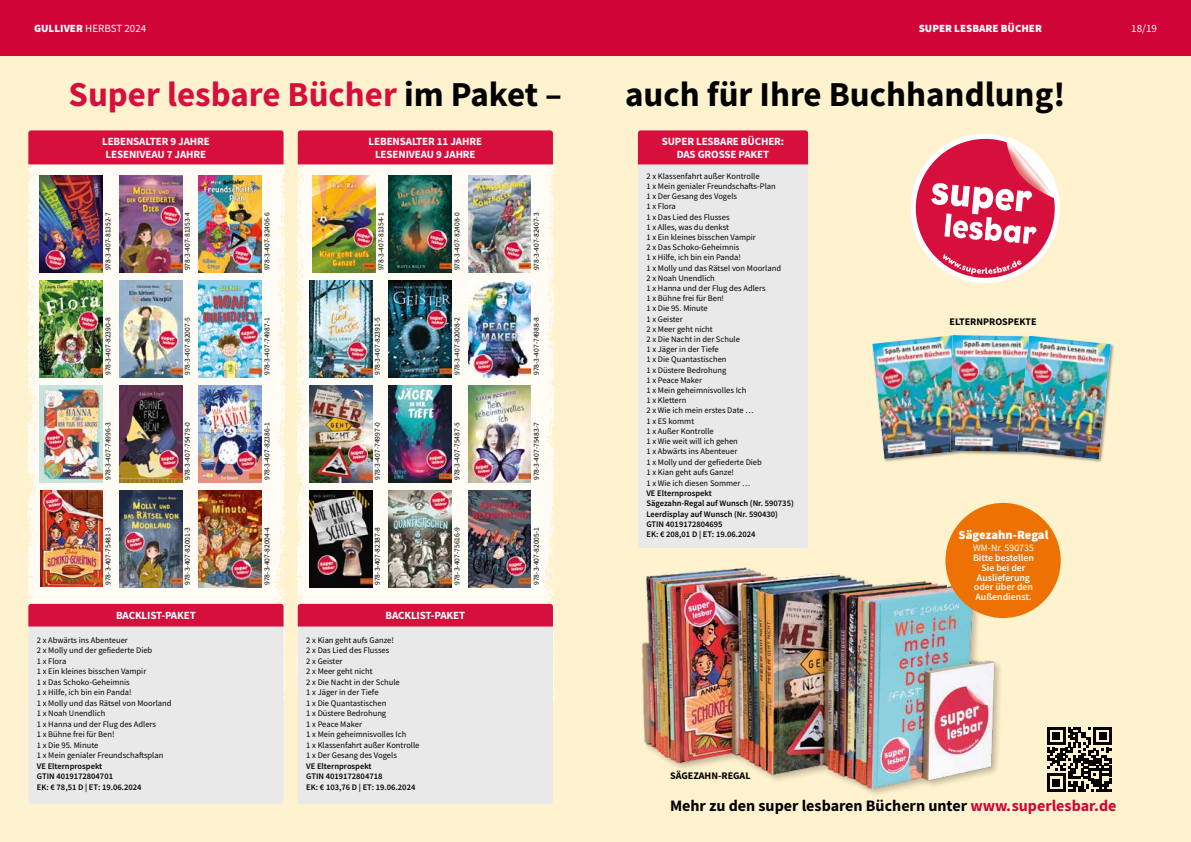
<style>
.page{position:relative;width:1191px;height:842px;background:#fff}
.page>*{position:absolute;margin:0;border:0;box-sizing:border-box;transform-origin:0 0}
.t1{font:700 35px "Source Sans Pro";color:#d60f3c}
.t2{font:700 35px "Source Sans Pro";color:#000}
.t3{font:700 16px "Source Sans Pro";color:#000}
.t4{font:900 12.6px "Source Sans Pro";letter-spacing:-.01em;color:#fff}
.t5{font:700 11px/13px "Source Sans Pro";letter-spacing:-.01em;color:#fff;text-align:center}
.t6{font:11px "Source Sans Pro";color:#fff}
.t7{font:900 11px "Source Sans Pro";color:#fff}
.t8{font:700 10.1px "Source Sans Pro";color:#000}
.t9{font:600 9.8px/9.7px "Source Sans Pro";color:#fff;text-align:center}
.t10{font:9.8px "Source Sans Pro";color:#fff}
.t11{font:8.5px/10.2px "Source Sans Pro";color:#000}
.t12{font:600 8.5px/10.2px "Source Sans Pro";color:#000}
.t13{font:7.5px "Source Sans Pro";color:#000}
.s1{font-weight:900}
.s2{color:#000}
.s3{color:#d00537}
</style>
<div class="page">
<div style="left:0;top:0;width:1191px;height:57px;background:#d00537"></div>
<div style="left:0;top:57px;width:1191px;height:785px;background:#fff2ce"></div>
<div style="left:638px;top:164px;width:170px;height:372px;background:#e9e9e9"></div>
<div style="left:638px;top:130px;width:170px;height:34px;background:#d60f3c"></div>
<img style="left:28px;top:140px;width:256px;height:561px">
<div style="left:28px;top:626px;width:255px;height:178px;background:#e9e9e9"></div>
<div style="left:28px;top:604px;width:255px;height:22px;background:#d60f3c"></div>
<svg style="left:198px;top:386px;width:64px;height:96px"></svg>
<img style="left:199px;top:386px;width:62px;height:96px">
<img style="left:119px;top:386px;width:63px;height:96px">
<img style="left:40px;top:386px;width:63px;height:96px">
<svg style="left:198px;top:281px;width:64px;height:96px"></svg>
<img style="left:199px;top:281px;width:62px;height:96px">
<img style="left:40px;top:281px;width:63px;height:96px">
<img style="left:119px;top:281px;width:63px;height:96px">
<img style="left:40px;top:176px;width:63px;height:96px">
<img style="left:199px;top:176px;width:62px;height:96px">
<img style="left:119px;top:176px;width:63px;height:96px">
<img style="left:40px;top:491px;width:63px;height:96px">
<svg style="left:198px;top:490px;width:64px;height:97px"></svg>
<img style="left:199px;top:490px;width:62px;height:97px">
<img style="left:119px;top:490px;width:63px;height:97px">
<div style="left:28px;top:130px;width:255px;height:34px;background:#d60f3c"></div>
<img style="left:298px;top:140px;width:256px;height:559px">
<div style="left:298px;top:626px;width:255px;height:178px;background:#e9e9e9"></div>
<div style="left:298px;top:604px;width:255px;height:22px;background:#d60f3c"></div>
<svg style="left:388px;top:386px;width:64px;height:96px"></svg>
<img style="left:389px;top:386px;width:62px;height:96px">
<img style="left:309px;top:386px;width:63px;height:96px">
<img style="left:468px;top:281px;width:63px;height:96px">
<svg style="left:388px;top:281px;width:64px;height:96px"></svg>
<img style="left:389px;top:281px;width:62px;height:96px">
<img style="left:468px;top:176px;width:63px;height:96px">
<img style="left:309px;top:281px;width:63px;height:96px">
<img style="left:389px;top:176px;width:62px;height:96px">
<img style="left:313px;top:176px;width:63px;height:96px">
<img style="left:468px;top:386px;width:63px;height:96px">
<svg style="left:388px;top:490px;width:64px;height:97px"></svg>
<img style="left:389px;top:490px;width:62px;height:97px">
<img style="left:309px;top:490px;width:63px;height:97px">
<div style="left:298px;top:130px;width:255px;height:34px;background:#d60f3c"></div>
<img style="left:638px;top:536px;width:382px;height:258px">
<svg style="left:1047px;top:727px;width:64px;height:64px"></svg>
<div style="left:871px;top:334px;width:244px;height:129px;background:#000;opacity:.4"></div>
<img style="left:872px;top:335px;width:238px;height:124px">
<img style="left:1017px;top:336px;width:93px;height:123px">
<img style="left:468px;top:490px;width:63px;height:97px">
<div style="left:945px;top:503px;width:115px;height:115px;background:#ee7203;border-radius:50%"></div>
<svg style="left:910px;top:133px;width:150px;height:150px"></svg>
<p class="t6" style="left:34px;top:22px;width:114px"><span class="s1">GULLIVER</span> HERBST 2024</p>
<p class="t7" style="left:918px;top:21px;width:125px">SUPER LESBARE BÜCHER</p>
<p class="t6" style="left:1131px;top:22px;width:27px">18/19</p>
<h1 class="t1" style="left:69px;top:71px;width:495px">Super lesbare Bücher <span class="s2">im Paket –</span></h1>
<h1 class="t2" style="left:625px;top:71px;width:442px">auch für Ihre Buchhandlung!</h1>
<p class="t5" style="left:102px;top:135px;width:109px">LEBENSALTER 9 JAHRE<br>LESENIVEAU 7 JAHRE</p>
<p class="t13" style="left:103px;top:270px;width:59px;rotate:-90deg">978-3-407-81352-7</p>
<p class="t13" style="left:183px;top:270px;width:59px;rotate:-90deg">978-3-407-81353-4</p>
<p class="t13" style="left:262px;top:270px;width:59px;rotate:-90deg">978-3-407-82406-6</p>
<p class="t13" style="left:103px;top:375px;width:59px;rotate:-90deg">978-3-407-82390-8</p>
<p class="t13" style="left:183px;top:375px;width:59px;rotate:-90deg">978-3-407-82007-5</p>
<p class="t13" style="left:262px;top:375px;width:59px;rotate:-90deg">978-3-407-74987-1</p>
<p class="t13" style="left:183px;top:480px;width:59px;rotate:-90deg">978-3-407-75479-0</p>
<p class="t13" style="left:103px;top:480px;width:59px;rotate:-90deg">978-3-407-74996-3</p>
<p class="t13" style="left:262px;top:480px;width:59px;rotate:-90deg">978-3-407-82386-1</p>
<p class="t13" style="left:103px;top:585px;width:59px;rotate:-90deg">978-3-407-75481-3</p>
<p class="t13" style="left:183px;top:585px;width:59px;rotate:-90deg">978-3-407-82001-3</p>
<p class="t13" style="left:262px;top:585px;width:59px;rotate:-90deg">978-3-407-82004-4</p>
<p class="t5" style="left:116px;top:609px;width:81px">BACKLIST-PAKET</p>
<p class="t11" style="left:37px;top:635px;width:136px;line-height:10.5px">2 x Abwärts ins Abenteuer<br>2 x Molly und der gefiederte Dieb<br>1 x Flora<br>1 x Ein kleines bisschen Vampir<br>1 x Das Schoko-Geheimnis<br>1 x Hilfe, ich bin ein Panda!<br>1 x Molly und das Rätsel von Moorland<br>1 x Noah Unendlich<br>1 x Hanna und der Flug des Adlers<br>1 x Bühne frei für Ben!<br>1 x Die 95. Minute<br>1 x Mein genialer Freundschaftsplan</p>
<p class="t12" style="left:37px;top:761px;width:106px;line-height:10.5px">VE Elternprospekt<br>GTIN 4019172804701<br>EK: € 78,51 D | ET: 19.06.2024</p>
<p class="t5" style="left:368px;top:135px;width:115px">LEBENSALTER 11 JAHRE<br>LESENIVEAU 9 JAHRE</p>
<p class="t5" style="left:662px;top:135px;width:124px">SUPER LESBARE BÜCHER:<br>DAS GROSSE PAKET</p>
<p class="t11" style="left:646px;top:171px;width:136px">2 x Klassenfahrt außer Kontrolle<br>1 x Mein genialer Freundschafts-Plan<br>1 x Der Gesang des Vogels<br>1 x Flora<br>1 x Das Lied des Flusses<br>1 x Alles, was du denkst<br>1 x Ein kleines bisschen Vampir<br>2 x Das Schoko-Geheimnis<br>1 x Hilfe, ich bin ein Panda!<br>1 x Molly und das Rätsel von Moorland<br>2 x Noah Unendlich<br>1 x Hanna und der Flug des Adlers<br>1 x Bühne frei für Ben!<br>1 x Die 95. Minute<br>1 x Geister<br>2 x Meer geht nicht<br>2 x Die Nacht in der Schule<br>1 x Jäger in der Tiefe<br>1 x Die Quantastischen<br>1 x Düstere Bedrohung<br>1 x Peace Maker<br>1 x Mein geheimnisvolles Ich<br>1 x Klettern<br>2 x Wie ich mein erstes Date …<br>1 x ES kommt<br>1 x Außer Kontrolle<br>1 x Wie weit will ich gehen<br>1 x Abwärts ins Abenteuer<br>1 x Molly und der gefiederte Dieb<br>1 x Kian geht aufs Ganze!<br>1 x Wie ich diesen Sommer …</p>
<p class="t12" style="left:646px;top:488px;width:149px">VE Elternprospekt<br>Sägezahn-Regal auf Wunsch (Nr. 590735)<br>Leerdisplay auf Wunsch (Nr. 590430)<br>GTIN 4019172804695<br>EK: € 208,01 D | ET: 19.06.2024</p>
<p class="t13" style="left:376px;top:270px;width:59px;rotate:-90deg">978-3-407-81354-1</p>
<p class="t13" style="left:452px;top:270px;width:59px;rotate:-90deg">978-3-407-82408-0</p>
<p class="t13" style="left:531px;top:270px;width:59px;rotate:-90deg">978-3-407-82407-3</p>
<p class="t13" style="left:373px;top:375px;width:59px;rotate:-90deg">978-3-407-82391-5</p>
<p class="t13" style="left:531px;top:375px;width:59px;rotate:-90deg">978-3-407-74988-8</p>
<p class="t13" style="left:452px;top:375px;width:59px;rotate:-90deg">978-3-407-82008-2</p>
<p class="t8" style="left:949px;top:315px;width:88px">ELTERNPROSPEKTE</p>
<p class="t13" style="left:373px;top:480px;width:59px;rotate:-90deg">978-3-407-74997-0</p>
<p class="t13" style="left:531px;top:480px;width:59px;rotate:-90deg">978-3-407-75483-7</p>
<p class="t13" style="left:452px;top:480px;width:59px;rotate:-90deg">978-3-407-75487-5</p>
<p class="t13" style="left:373px;top:585px;width:59px;rotate:-90deg">978-3-407-82387-8</p>
<p class="t13" style="left:452px;top:585px;width:59px;rotate:-90deg">978-3-407-75616-9</p>
<p class="t13" style="left:531px;top:585px;width:59px;rotate:-90deg">978-3-407-82005-1</p>
<h3 class="t4" style="left:958px;top:526px;width:91px">Sägezahn-Regal</h3>
<p class="t10" style="left:973px;top:541px;width:62px">WM-Nr. 590735</p>
<p class="t9" style="left:973px;top:553px;width:62px">Bitte bestellen<br>Sie bei der<br>Auslieferung oder über den<br>Außendienst.</p>
<p class="t5" style="left:385px;top:609px;width:81px">BACKLIST-PAKET</p>
<p class="t11" style="left:306px;top:635px;width:115px;line-height:10.5px">2 x Kian geht aufs Ganze!<br>2 x Das Lied des Flusses<br>2 x Geister<br>2 x Meer geht nicht<br>2 x Die Nacht in der Schule<br>1 x Jäger in der Tiefe<br>1 x Die Quantastischen<br>1 x Düstere Bedrohung<br>1 x Peace Maker<br>1 x Mein geheimnisvolles Ich<br>1 x Klassenfahrt außer Kontrolle<br>1 x Der Gesang des Vogels</p>
<p class="t12" style="left:306px;top:761px;width:111px;line-height:10.5px">VE Elternprospekt<br>GTIN 4019172804718<br>EK: € 103,76 D | ET: 19.06.2024</p>
<p class="t8" style="left:670px;top:769px;width:82px">SÄGEZAHN-REGAL</p>
<h2 class="t3" style="left:670px;top:794px;width:448px">Mehr zu den super lesbaren Büchern unter <span class="s3">www.superlesbar.de</span></h2>
</div>
